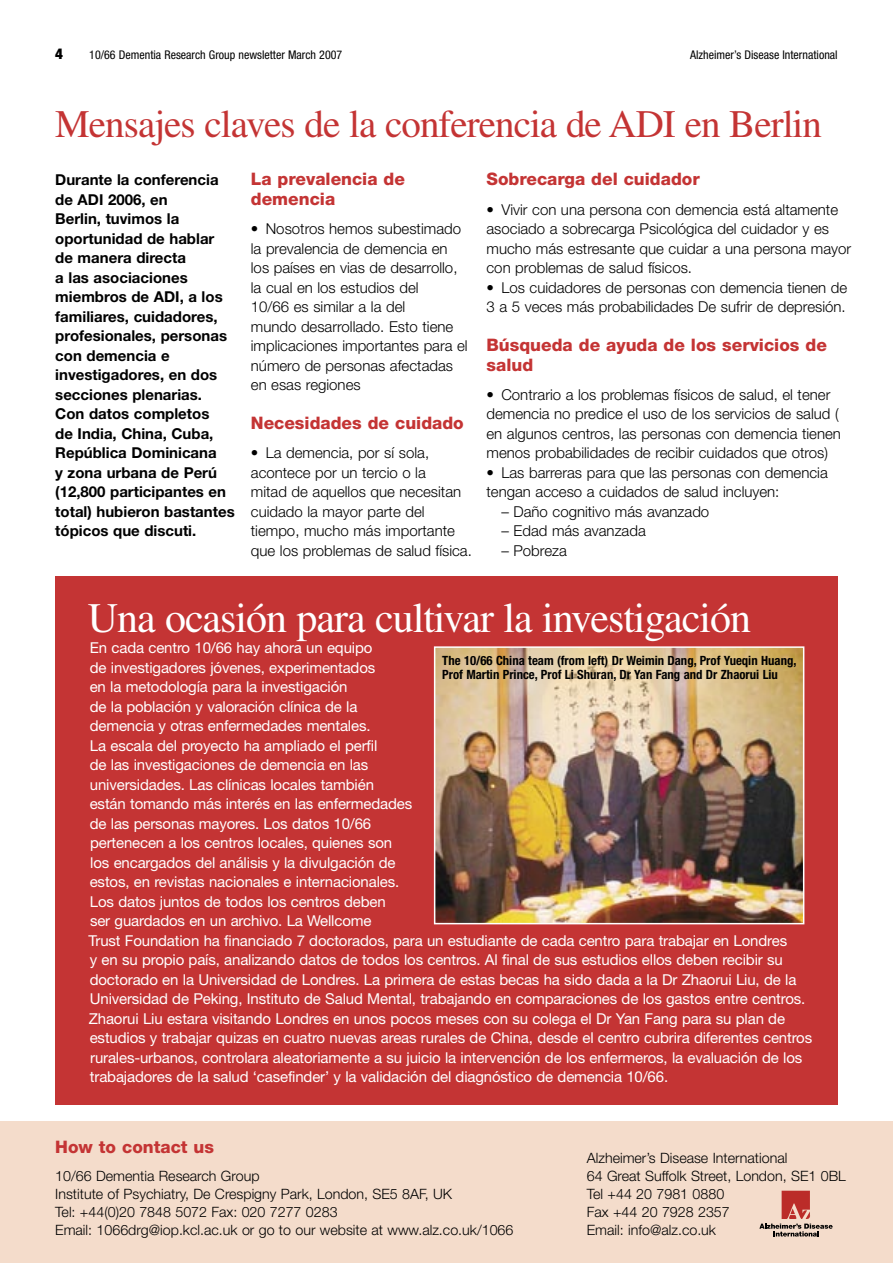
<style>
.page{position:relative;width:893px;height:1263px;background:#fff}
.page>*{position:absolute;margin:0;border:0;box-sizing:border-box;transform-origin:0 0}
.Heading_times_red{font:42px "Times";letter-spacing:-.025em;color:#fff}
.Heading_times_red-2{font:39px "Times";letter-spacing:-.025em;color:#c43434}
.Subheading_red{font:800 17.25px/19.5px "Helvetica Neue";color:#c43434}
.t1{font:15px/19.5px "Helvetica Neue";letter-spacing:-.01em;color:#fff}
.t2{font:300 15px/19.5px "Helvetica Neue";color:#000}
.bold{font:700 15px/19.5px "Helvetica Neue";color:#000}
.t3{font:900 condensed 15px "Helvetica Neue";color:#000}
.small_text{font:300 14.25px "Helvetica Neue";color:#000}
.t4{font:700 condensed 12.75px/14.2px "Helvetica Neue";color:#000}
.t5{font:condensed 12px "Helvetica Neue";color:#000}
</style>
<div class="page">
<div style="left:0;top:1121px;width:893px;height:142px;background:#f4dccb"></div>
<div style="left:55px;top:576px;width:783px;height:528px;background:#c43434"></div>
<div style="left:754px;top:1185px;width:84px;height:56px;background:linear-gradient(to right,#f4dccb,#f4dccb)"></div>
<svg style="left:759px;top:1191px;width:74px;height:45px"></svg>
<img style="left:437px;top:649px;width:364px;height:272px">
<div style="left:434px;top:646px;width:370px;height:278px;border:2px solid #fff"></div>
<p class="t3" style="left:55px;top:44px;width:9px">4</p>
<p class="t5" style="left:89px;top:47px;width:255px">10/66 Dementia Research Group newsletter March 2007</p>
<p class="t5" style="left:690px;top:47px;width:149px">Alzheimer’s Disease International</p>
<p class="Heading_times_red-2" style="left:55px;top:102px;width:768px">Mensajes claves de la conferencia de ADI en Berlin</p>
<p class="bold" style="left:55px;top:170px;width:181px">Durante la conferencia de ADI 2006, en<br>Berlin, tuvimos la oportunidad de hablar de manera directa<br>a las asociaciones miembros de ADI, a los familiares, cuidadores, profesionales, personas con demencia e investigadores, en dos secciones plenarias.<br>Con datos completos<br>de India, China, Cuba,<br>República Dominicana<br>y zona urbana de Perú (12,800 participantes en total) hubieron bastantes tópicos que discuti.</p>
<p class="Subheading_red" style="left:251px;top:169px;width:156px">La prevalencia de demencia</p>
<p class="t2" style="left:251px;top:219px;width:218px">• Nosotros hemos subestimado la prevalencia de demencia en los países en vias de desarrollo, la cual en los estudios del<br>10/66 es similar a la del<br>mundo desarrollado. Esto tiene implicaciones importantes para el número de personas afectadas en esas regiones</p>
<p class="Subheading_red" style="left:251px;top:413px;width:214px">Necesidades de cuidado</p>
<p class="t2" style="left:251px;top:443px;width:223px">• La demencia, por sí sola, acontece por un tercio o la<br>mitad de aquellos que necesitan cuidado la mayor parte del tiempo, mucho más importante que los problemas de salud física.</p>
<p class="Subheading_red" style="left:486px;top:169px;width:215px">Sobrecarga del cuidador</p>
<p class="t2" style="left:486px;top:199px;width:366px">• Vivir con una persona con demencia está altamente asociado a sobrecarga Psicológica del cuidador y es mucho más estresante que cuidar a una persona mayor con problemas de salud físicos.</p>
<p class="t2" style="left:486px;top:277px;width:362px">• Los cuidadores de personas con demencia tienen de<br>3 a 5 veces más probabilidades De sufrir de depresión.</p>
<p class="Subheading_red" style="left:486px;top:335px;width:342px">Búsqueda de ayuda de los servicios de salud</p>
<p class="t2" style="left:486px;top:384px;width:356px">• Contrario a los problemas físicos de salud, el tener demencia no predice el uso de los servicios de salud ( en algunos centros, las personas con demencia tienen menos probabilidades de recibir cuidados que otros)</p>
<p class="t2" style="left:486px;top:462px;width:343px">• Las barreras para que las personas con demencia tengan acceso a cuidados de salud incluyen:</p>
<p class="t2" style="left:501px;top:501px;width:209px">– Daño cognitivo más avanzado</p>
<p class="t2" style="left:501px;top:521px;width:146px">– Edad más avanzada</p>
<p class="t2" style="left:501px;top:540px;width:67px">– Pobreza</p>
<p class="Heading_times_red" style="left:88px;top:594px;width:665px">Una ocasión para cultivar la investigación</p>
<p class="t1" style="left:88px;top:638px;width:725px">En cada centro 10/66 hay ahora un equipo<br>de investigadores jóvenes, experimentados<br>en la metodología para la investigación<br>de la población y valoración clínica de la<br>demencia y otras enfermedades mentales.<br>La escala del proyecto ha ampliado el perfil<br>de las investigaciones de demencia en las<br>universidades. Las clínicas locales también<br>están tomando más interés en las enfermedades<br>de las personas mayores. Los datos 10/66<br>pertenecen a los centros locales, quienes son<br>los encargados del análisis y la divulgación de<br>estos, en revistas nacionales e internacionales.<br>Los datos juntos de todos los centros deben<br>ser guardados en un archivo. La Wellcome<br>Trust Foundation ha financiado 7 doctorados, para un estudiante de cada centro para trabajar en Londres<br>y en su propio país, analizando datos de todos los centros. Al final de sus estudios ellos deben recibir su doctorado en la Universidad de Londres. La primera de estas becas ha sido dada a la Dr Zhaorui Liu, de la Universidad de Peking, Instituto de Salud Mental, trabajando en comparaciones de los gastos entre centros.<br>Zhaorui Liu estara visitando Londres en unos pocos meses con su colega el Dr Yan Fang para su plan de estudios y trabajar quizas en cuatro nuevas areas rurales de China, desde el centro cubrira diferentes centros rurales-urbanos, controlara aleatoriamente a su juicio la intervención de los enfermeros, la evaluación de los trabajadores de la salud ‘casefinder’ y la validación del diagnóstico de demencia 10/66.</p>
<p class="t4" style="left:442px;top:653px;width:356px">The 10/66 China team (from left) Dr Weimin Dang, Prof Yueqin Huang,<br>Prof Martin Prince, Prof Li Shuran, Dr Yan Fang and Dr Zhaorui Liu</p>
<p class="Subheading_red" style="left:55px;top:1137px;width:160px">How to contact us</p>
<p class="small_text" style="left:55px;top:1167px;width:206px">10/66 Dementia Research Group</p>
<p class="small_text" style="left:55px;top:1185px;width:398px">Institute of Psychiatry, De Crespigny Park, London, SE5 8AF, UK</p>
<p class="small_text" style="left:55px;top:1203px;width:284px">Tel: +44(0)20 7848 5072 Fax: 020 7277 0283</p>
<p class="small_text" style="left:55px;top:1221px;width:460px">Email: 1066drg@iop.kcl.ac.uk or go to our website at www.alz.co.uk/1066</p>
<p class="small_text" style="left:587px;top:1149px;width:202px">Alzheimer’s Disease International</p>
<p class="small_text" style="left:587px;top:1167px;width:261px">64 Great Suffolk Street, London, SE1 0BL</p>
<p class="small_text" style="left:587px;top:1185px;width:139px">Tel +44 20 7981 0880</p>
<p class="small_text" style="left:587px;top:1203px;width:144px">Fax +44 20 7928 2357</p>
<p class="small_text" style="left:587px;top:1221px;width:131px">Email: info@alz.co.uk</p>
</div>
